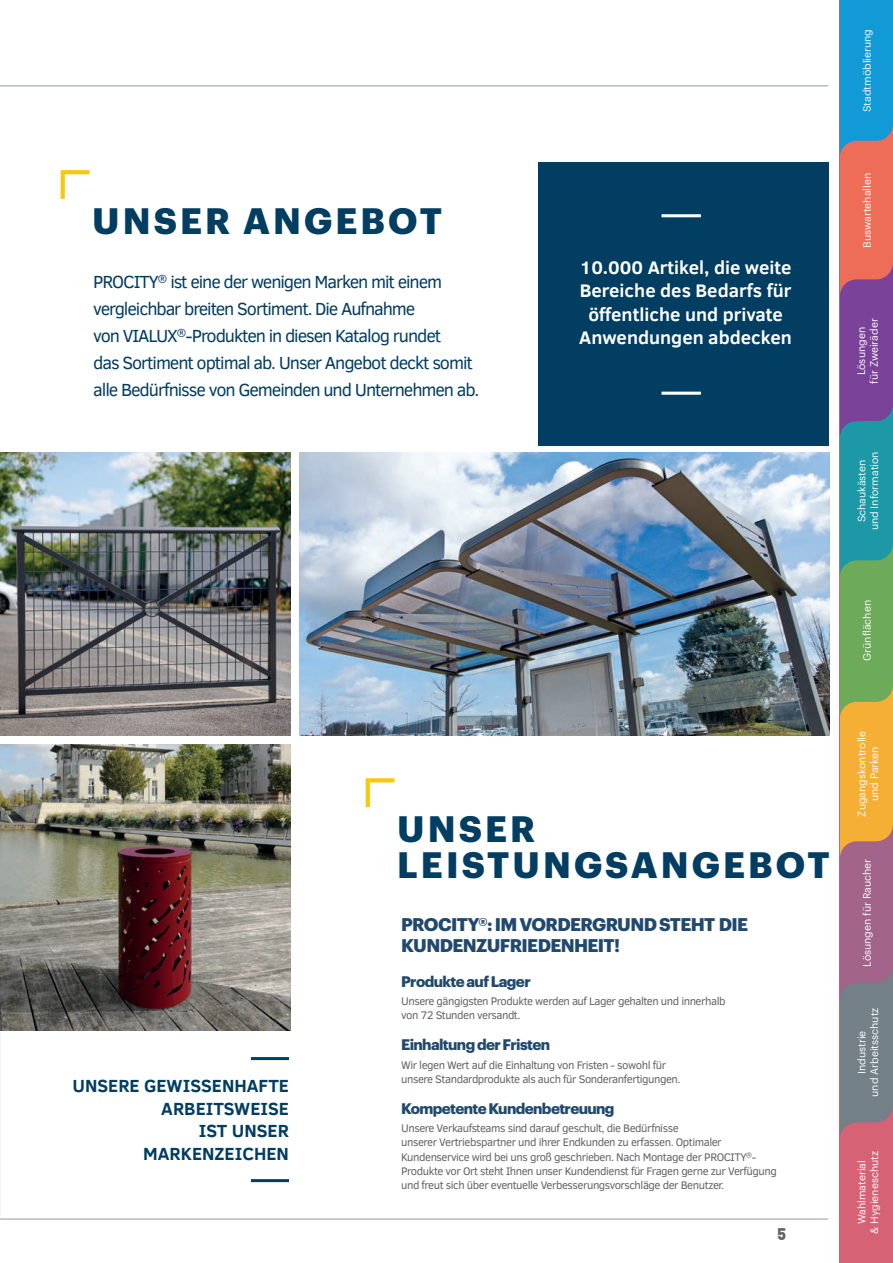
<style>
.page{position:relative;width:893px;height:1263px;background:#fff}
.page>*{position:absolute;margin:0;border:0;box-sizing:border-box;transform-origin:0 0}
.t1{font:700 36px/36px "Graphik";letter-spacing:.085em;color:#023d62}
.t2{font:700 18.6px/23.2px "Clear Sans";color:#fff;text-align:center}
.t3{font:18px/27px "Clear Sans";letter-spacing:-.06em;color:#023d62}
.t4{font:700 18px/22.5px "Clear Sans";color:#023d62;text-align:right}
.t5{font:700 18px/21.6px "Graphik";letter-spacing:-.035em;color:#21496d}
.t6{font:900 16.5px "DIN Pro";color:#636366}
.t7{font:700 15px "Graphik";letter-spacing:-.04em;color:#21496d}
.t8{font:11.25px/14.2px "Clear Sans";letter-spacing:-.04em;color:#636366}
.t9{font:10.5px/12.6px "Graphik";color:#fff;text-align:center}
</style>
<div class="page">
<hr style="left:0;top:85px;width:828px;height:2px;background:#b3bcc1">
<hr style="left:0;top:1218px;width:828px;height:2px;background:#b3bcc1">
<svg style="left:61px;top:170px;width:28px;height:29px"></svg>
<img style="left:0;top:453px;width:291px;height:283px">
<img style="left:0;top:744px;width:291px;height:287px">
<img style="left:299px;top:453px;width:530px;height:283px">
<div style="left:539px;top:162px;width:290px;height:283px;background:#023d62"></div>
<hr style="left:661px;top:214px;width:40px;height:3px;background:#fff">
<hr style="left:661px;top:392px;width:40px;height:3px;background:#fff">
<svg style="left:366px;top:778px;width:28px;height:29px"></svg>
<hr style="left:251px;top:1179px;width:38px;height:3px;background:#023d62">
<hr style="left:251px;top:1057px;width:38px;height:3px;background:#023d62">
<div style="left:840px;top:0;width:53px;height:1263px;background:#d66275"></div>
<svg style="left:840px;top:999px;width:53px;height:138px;background:#7d7c85"></svg>
<svg style="left:840px;top:858px;width:53px;height:141px;background:#9c6788"></svg>
<svg style="left:840px;top:719px;width:53px;height:139px;background:#eaa53e"></svg>
<svg style="left:840px;top:0;width:53px;height:719px;background:#6a838c"></svg>
<h1 class="t1" style="left:92px;top:200px;width:351px">UNSER ANGEBOT</h1>
<p class="t3" style="left:93px;top:268px;width:387px">PROCITY<sup>®</sup> ist eine der wenigen Marken mit einem vergleichbar breiten Sortiment. Die Aufnahme<br>von VIALUX<sup>®</sup>-Produkten in diesen Katalog rundet<br>das Sortiment optimal ab. Unser Angebot deckt somit alle Bedürfnisse von Gemeinden und Unternehmen ab.</p>
<h2 class="t2" style="left:579px;top:255px;width:214px">10.000 Artikel, die weite<br>Bereiche des Bedarfs für öffentliche und private<br>Anwendungen abdecken</h2>
<p class="t9" style="left:860px;top:112px;width:85px;rotate:-90deg">Stadtmöblierung</p>
<p class="t9" style="left:860px;top:248px;width:76px;rotate:-90deg">Buswartehallen</p>
<p class="t9" style="left:854px;top:384px;width:67px;rotate:-90deg">Lösungen<br>für Zweiräder</p>
<p class="t9" style="left:854px;top:530px;width:80px;rotate:-90deg">Schaukästen und Information</p>
<p class="t9" style="left:860px;top:661px;width:62px;rotate:-90deg">Grünflächen</p>
<h3 class="t4" style="left:72px;top:1074px;width:218px">UNSERE GEWISSENHAFTE<br>ARBEITSWEISE<br>IST UNSER<br>MARKENZEICHEN</h3>
<h1 class="t1" style="left:397px;top:808px;width:434px">UNSER<br>LEISTUNGSANGEBOT</h1>
<h3 class="t5" style="left:401px;top:912px;width:348px">PROCITY®: IM VORDERGRUND STEHT DIE<br>KUNDENZUFRIEDENHEIT!</h3>
<h3 class="t7" style="left:401px;top:969px;width:131px">Produkte auf Lager</h3>
<p class="t8" style="left:401px;top:994px;width:326px">Unsere gängigsten Produkte werden auf Lager gehalten und innerhalb von 72 Stunden versandt.</p>
<h3 class="t7" style="left:401px;top:1033px;width:151px">Einhaltung der Fristen</h3>
<p class="t8" style="left:401px;top:1057px;width:281px">Wir legen Wert auf die Einhaltung von Fristen - sowohl für unsere Standardprodukte als auch für Sonderanfertigungen.</p>
<h3 class="t7" style="left:401px;top:1097px;width:215px">Kompetente Kundenbetreuung</h3>
<p class="t8" style="left:401px;top:1121px;width:377px">Unsere Verkaufsteams sind darauf geschult, die Bedürfnisse<br>unserer Vertriebspartner und ihrer Endkunden zu erfassen. Optimaler Kundenservice wird bei uns groß geschrieben. Nach Montage der PROCITY<sup>®</sup>- Produkte vor Ort steht Ihnen unser Kundendienst für Fragen gerne zur Verfügung und freut sich über eventuelle Verbesserungsvorschläge der Benutzer.</p>
<h3 class="t6" style="left:777px;top:1222px;width:11px">5</h3>
<p class="t9" style="left:854px;top:817px;width:87px;rotate:-90deg">Zugangskontrolle und Parken</p>
<p class="t9" style="left:860px;top:967px;width:110px;rotate:-90deg">Lösungen für Raucher</p>
<p class="t9" style="left:854px;top:1097px;width:91px;rotate:-90deg">Industrie<br>und Arbeitsschutz</p>
<p class="t9" style="left:854px;top:1234px;width:85px;rotate:-90deg">Wahlmaterial<br>&amp; Hygieneschutz</p>
</div>
